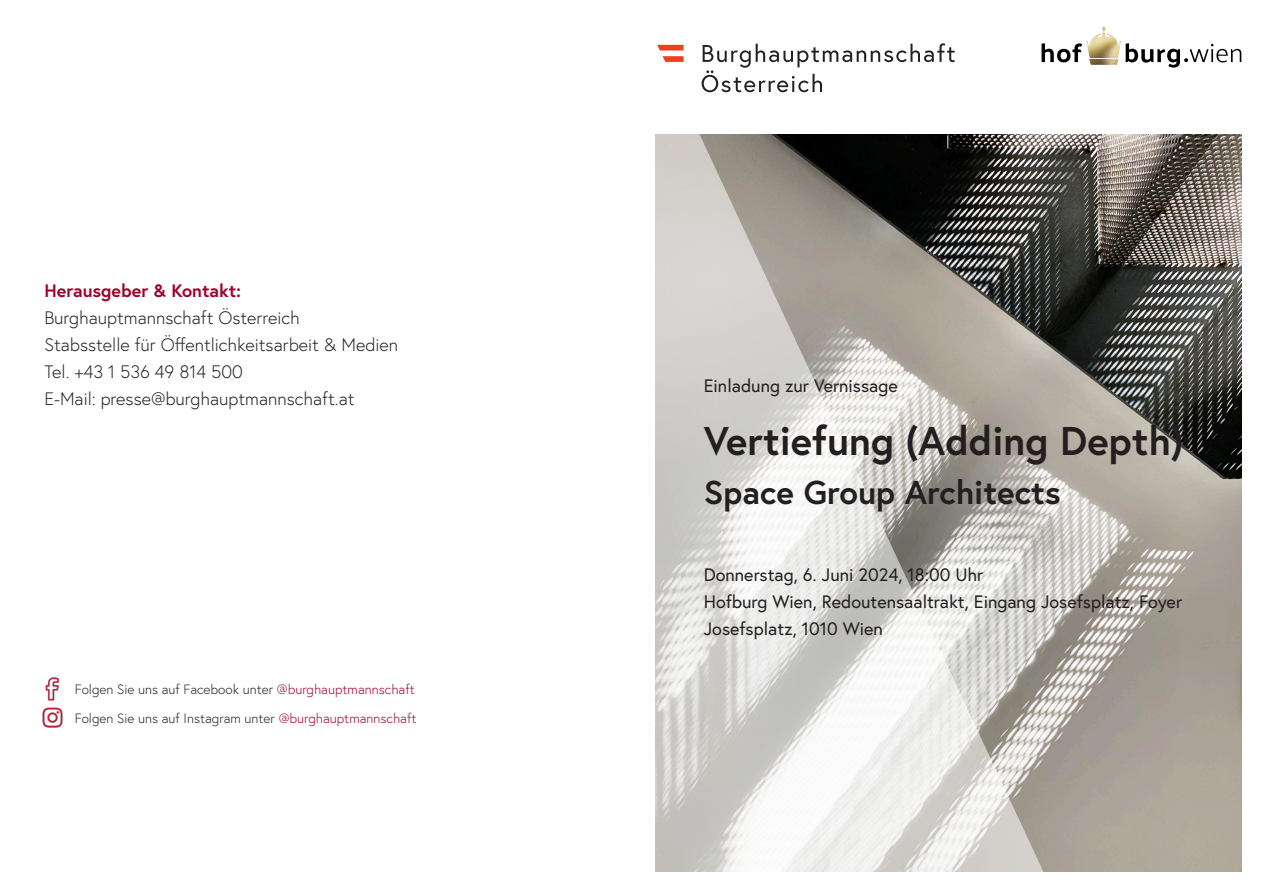
<style>
.page{position:relative;width:1263px;height:893px;background:#fff}
.page>*{position:absolute;margin:0;border:0;box-sizing:border-box;transform-origin:0 0}
.t1{font:700 40.05px "Europa Austria";color:#231f20}
.t2{font:700 33px "Europa Austria";color:#231f20}
.t3{font:18px/27px "Europa Austria";color:#231f20}
.t4{font:300 18px "Europa";color:#231f20}
.t5{font:700 18px "Europa Austria";color:#9e022d}
.t6{font:300 13.5px "Europa";color:#231f20}
.s1{color:#9e022d}
</style>
<div class="page">
<img style="left:1044px;top:134px;width:198px;height:738px">
<svg style="left:655px;top:44px;width:389px;height:828px"></svg>
<img style="left:42px;top:677px;width:21px;height:51px">
<svg style="left:701px;top:43px;width:254px;height:49px"></svg>
<svg style="left:657px;top:45px;width:27px;height:17px"></svg>
<svg style="left:1126px;top:43px;width:115px;height:25px"></svg>
<svg style="left:1041px;top:43px;width:41px;height:19px"></svg>
<img style="left:1086px;top:27px;width:35px;height:38px">
<p class="t5" style="left:44px;top:278px;width:198px">Herausgeber &amp; Kontakt:</p>
<p class="t4" style="left:44px;top:306px;width:257px">Burghauptmannschaft Österreich</p>
<p class="t4" style="left:44px;top:333px;width:355px">Stabsstelle für Öffentlichkeitsarbeit &amp; Medien</p>
<p class="t4" style="left:44px;top:360px;width:200px">Tel. +43 1 536 49 814 500</p>
<p class="t4" style="left:44px;top:387px;width:312px">E-Mail: presse@burghauptmannschaft.at</p>
<p class="t6" style="left:75px;top:680px;width:341px">Folgen Sie uns auf Facebook unter <span class="s1">@burghauptmannschaft</span></p>
<p class="t6" style="left:75px;top:710px;width:343px">Folgen Sie uns auf Instagram unter <span class="s1">@burghauptmannschaft</span></p>
<h1 class="t3" style="left:704px;top:371px;width:196px">Einladung zur Vernissage</h1>
<h1 class="t1" style="left:704px;top:413px;width:481px">Vertiefung (Adding Depth)</h1>
<h1 class="t2" style="left:704px;top:470px;width:359px">Space Group Architects</h1>
<h1 class="t3" style="left:704px;top:560px;width:480px">Donnerstag, 6. Juni 2024, 18:00 Uhr<br>Hofburg Wien, Redoutensaaltrakt, Eingang Josefsplatz, Foyer<br>Josefsplatz, 1010 Wien</h1>
</div>
